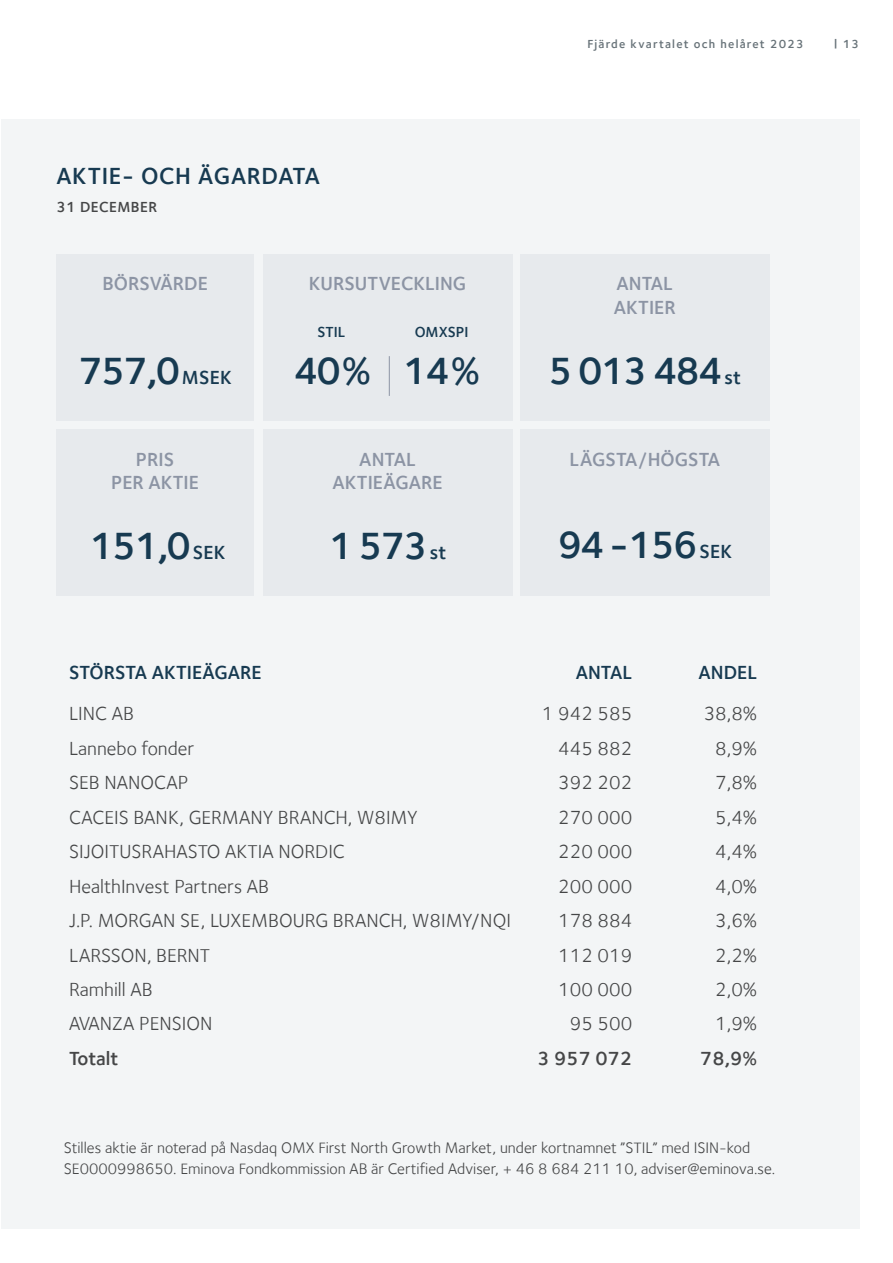
<style>
.page{position:relative;width:893px;height:1263px;background:#fff}
.page>*{position:absolute;margin:0;border:0;box-sizing:border-box;transform-origin:0 0}
.box_03_number{font:600 39px "Foundry Sterling";letter-spacing:-.05em;color:#173a51}
.table_Subline{font:600 24px "Foundry Sterling";letter-spacing:.03em;color:#173a51}
.table_bodytext{font:19.5px "Foundry Sterling";color:#454647}
.table_bodytext_right{font:19.5px "Foundry Sterling";color:#454647}
.box_03_number-2{font:600 19.5px/23.4px "Foundry Sterling";color:#8c94a4;text-align:center}
.table_sum_1{font:600 19.5px "Foundry Sterling";color:#454647}
.table_Header_1{font:600 19.5px "Foundry Sterling";color:#173a51}
.table_Header_2_right{font:600 19.5px "Foundry Sterling";color:#173a51}
.bodytext{font:15.75px/21px "Foundry Sterling";color:#454647}
.table_Subline-2{font:600 15px "Foundry Sterling";letter-spacing:.03em;color:#454647}
.box_03_number-3{font:600 15px "Foundry Sterling";color:#173a51}
.t1{font:600 12px "Foundry Sterling";letter-spacing:.1em;color:#687379}
.s1{font-size:19.5px}
</style>
<div class="page">
<div style="left:1px;top:119px;width:859px;height:1110px;background:#f3f5f6"></div>
<div style="left:56px;top:429px;width:198px;height:167px;background:#e7eaed"></div>
<div style="left:56px;top:254px;width:198px;height:167px;background:#e7eaed"></div>
<div style="left:263px;top:254px;width:249px;height:167px;background:#e7eaed"></div>
<div style="left:520px;top:429px;width:250px;height:167px;background:#e7eaed"></div>
<div style="left:263px;top:429px;width:249px;height:167px;background:#e7eaed"></div>
<div style="left:520px;top:254px;width:249px;height:167px;background:#e7eaed"></div>
<hr style="left:389px;top:356px;width:1px;height:40px;background:#8c94a4">
<p class="t1" style="left:587px;top:37px;width:218px">Fjärde kvartalet och helåret 2023</p>
<p class="t1" style="left:834px;top:37px;width:26px">| 13</p>
<p class="table_Subline" style="left:56px;top:161px;width:265px">AKTIE- OCH ÄGARDATA</p>
<p class="table_Subline-2" style="left:56px;top:198px;width:102px">31 DECEMBER</p>
<p class="box_03_number-2" style="left:103px;top:272px;width:107px">BÖRSVÄRDE</p>
<p class="box_03_number" style="left:79px;top:348px;width:154px">757,0<span class="s1">MSEK</span></p>
<p class="box_03_number-2" style="left:309px;top:272px;width:159px">KURSUTVECKLING</p>
<p class="box_03_number-3" style="left:318px;top:323px;width:29px">STIL</p>
<p class="box_03_number-3" style="left:415px;top:323px;width:55px">OMXSPI</p>
<p class="box_03_number" style="left:294px;top:348px;width:188px">40% 14%</p>
<p class="box_03_number-2" style="left:614px;top:272px;width:63px;text-align:left">ANTAL<br>AKTIER</p>
<p class="box_03_number" style="left:548px;top:348px;width:194px">5 013 484<span class="s1">st</span></p>
<p class="box_03_number-2" style="left:111px;top:447px;width:89px">PRIS<br>PER AKTIE</p>
<p class="box_03_number-2" style="left:333px;top:447px;width:111px">ANTAL<br>AKTIEÄGARE</p>
<p class="box_03_number-2" style="left:569px;top:447px;width:152px">LÄGSTA/HÖGSTA</p>
<p class="box_03_number" style="left:90px;top:523px;width:137px">151,0<span class="s1">SEK</span></p>
<p class="box_03_number" style="left:329px;top:523px;width:119px">1 573<span class="s1">st</span></p>
<p class="box_03_number" style="left:558px;top:522px;width:176px">94 -156<span class="s1">SEK</span></p>
<p class="table_Header_1" style="left:69px;top:661px;width:194px">STÖRSTA AKTIEÄGARE</p>
<p class="table_Header_2_right" style="left:576px;top:661px;width:58px">ANTAL</p>
<p class="table_Header_2_right" style="left:699px;top:661px;width:60px">ANDEL</p>
<p class="table_bodytext" style="left:69px;top:702px;width:66px">LINC AB</p>
<p class="table_bodytext_right" style="left:542px;top:702px;width:92px">1 942 585</p>
<p class="table_bodytext_right" style="left:704px;top:702px;width:55px">38,8%</p>
<p class="table_bodytext" style="left:69px;top:737px;width:127px">Lannebo fonder</p>
<p class="table_bodytext_right" style="left:558px;top:737px;width:76px">445 882</p>
<p class="table_bodytext_right" style="left:715px;top:737px;width:43px">8,9%</p>
<p class="table_bodytext" style="left:69px;top:771px;width:121px">SEB NANOCAP</p>
<p class="table_bodytext_right" style="left:558px;top:771px;width:76px">392 202</p>
<p class="table_bodytext_right" style="left:715px;top:771px;width:43px">7,8%</p>
<p class="table_bodytext" style="left:69px;top:806px;width:350px">CACEIS BANK, GERMANY BRANCH, W8IMY</p>
<p class="table_bodytext_right" style="left:558px;top:806px;width:76px">270 000</p>
<p class="table_bodytext_right" style="left:715px;top:806px;width:43px">5,4%</p>
<p class="table_bodytext" style="left:69px;top:840px;width:277px">SIJOITUSRAHASTO AKTIA NORDIC</p>
<p class="table_bodytext_right" style="left:558px;top:840px;width:76px">220 000</p>
<p class="table_bodytext_right" style="left:715px;top:840px;width:43px">4,4%</p>
<p class="table_bodytext" style="left:69px;top:875px;width:201px">HealthInvest Partners AB</p>
<p class="table_bodytext_right" style="left:558px;top:875px;width:76px">200 000</p>
<p class="table_bodytext_right" style="left:715px;top:875px;width:43px">4,0%</p>
<p class="table_bodytext" style="left:69px;top:909px;width:443px">J.P. MORGAN SE, LUXEMBOURG BRANCH, W8IMY/NQI</p>
<p class="table_bodytext_right" style="left:558px;top:909px;width:76px">178 884</p>
<p class="table_bodytext_right" style="left:715px;top:909px;width:43px">3,6%</p>
<p class="table_bodytext" style="left:69px;top:944px;width:143px">LARSSON, BERNT</p>
<p class="table_bodytext_right" style="left:558px;top:944px;width:76px">112 019</p>
<p class="table_bodytext_right" style="left:715px;top:944px;width:43px">2,2%</p>
<p class="table_bodytext" style="left:69px;top:978px;width:85px">Ramhill AB</p>
<p class="table_bodytext_right" style="left:558px;top:978px;width:76px">100 000</p>
<p class="table_bodytext_right" style="left:715px;top:978px;width:43px">2,0%</p>
<p class="table_bodytext" style="left:69px;top:1013px;width:145px">AVANZA PENSION</p>
<p class="table_bodytext_right" style="left:570px;top:1013px;width:64px">95 500</p>
<p class="table_bodytext_right" style="left:715px;top:1013px;width:43px">1,9%</p>
<p class="table_sum_1" style="left:69px;top:1047px;width:51px">Totalt</p>
<p class="table_sum_1" style="left:537px;top:1047px;width:96px">3 957 072</p>
<p class="table_sum_1" style="left:700px;top:1047px;width:59px">78,9%</p>
<p class="bodytext" style="left:64px;top:1137px;width:713px">Stilles aktie är noterad på Nasdaq OMX First North Growth Market, under kortnamnet ”STIL” med ISIN-kod<br>SE0000998650. Eminova Fondkommission AB är Certified Adviser, + 46 8 684 211 10, adviser@eminova.se.</p>
</div>
